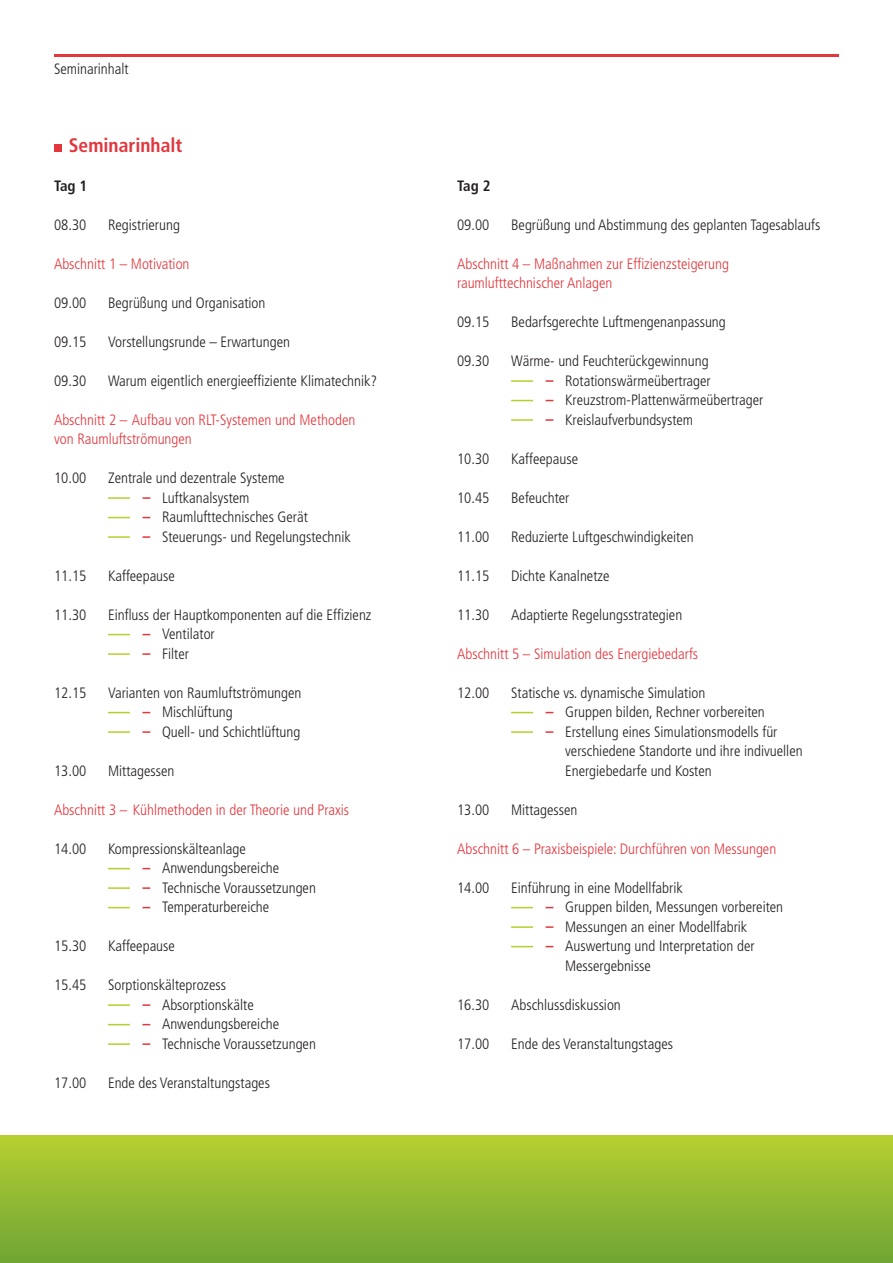
<style>
.page{position:relative;width:893px;height:1263px;background:#fff}
.page>*{position:absolute;margin:0;border:0;box-sizing:border-box;transform-origin:0 0}
.t1{font:700 condensed 19.5px "Frutiger LT";color:#e1373d}
.t2{font:300 condensed 15px/19.5px "Frutiger LT";color:#231f20}
.t3{font:300 condensed 15px/19.5px "Frutiger LT";color:#e1373d}
.t4{font:700 condensed 15px "Frutiger LT";letter-spacing:-.035em;color:#231f20}
</style>
<div class="page">
<div style="left:54px;top:144px;width:8px;height:8px;background:#e1373d"></div>
<hr style="left:108px;top:497px;width:22px;height:2px;background:#b6cf2f">
<svg style="left:143px;top:497px;width:7px;height:2px"></svg>
<svg style="left:108px;top:517px;width:22px;height:1px"></svg>
<hr style="left:108px;top:536px;width:22px;height:2px;background:#b6cf2f">
<svg style="left:143px;top:536px;width:7px;height:2px"></svg>
<svg style="left:108px;top:634px;width:22px;height:1px"></svg>
<hr style="left:108px;top:653px;width:22px;height:2px;background:#b6cf2f">
<svg style="left:143px;top:653px;width:7px;height:2px"></svg>
<svg style="left:108px;top:712px;width:22px;height:1px"></svg>
<hr style="left:108px;top:731px;width:22px;height:2px;background:#b6cf2f">
<svg style="left:143px;top:731px;width:7px;height:2px"></svg>
<svg style="left:108px;top:868px;width:22px;height:1px"></svg>
<hr style="left:108px;top:887px;width:22px;height:2px;background:#b6cf2f">
<svg style="left:143px;top:887px;width:7px;height:2px"></svg>
<svg style="left:108px;top:907px;width:22px;height:1px"></svg>
<hr style="left:108px;top:1004px;width:22px;height:2px;background:#b6cf2f">
<svg style="left:143px;top:1004px;width:7px;height:2px"></svg>
<svg style="left:108px;top:1024px;width:22px;height:1px"></svg>
<hr style="left:108px;top:1043px;width:22px;height:2px;background:#b6cf2f">
<svg style="left:143px;top:1043px;width:7px;height:2px"></svg>
<hr style="left:54px;top:54px;width:785px;height:2px;background:#e1373d">
<div style="left:0;top:1135px;width:893px;height:128px;background:linear-gradient(to bottom,#b6cf31,#6fa535)"></div>
<hr style="left:511px;top:380px;width:22px;height:2px;background:#b6cf2f">
<svg style="left:546px;top:380px;width:7px;height:2px"></svg>
<svg style="left:511px;top:400px;width:22px;height:1px"></svg>
<hr style="left:511px;top:419px;width:22px;height:2px;background:#b6cf2f">
<svg style="left:546px;top:419px;width:7px;height:2px"></svg>
<svg style="left:511px;top:712px;width:22px;height:1px"></svg>
<hr style="left:511px;top:731px;width:22px;height:2px;background:#b6cf2f">
<svg style="left:546px;top:731px;width:7px;height:2px"></svg>
<svg style="left:511px;top:907px;width:22px;height:1px"></svg>
<hr style="left:511px;top:926px;width:22px;height:2px;background:#b6cf2f">
<svg style="left:546px;top:926px;width:7px;height:2px"></svg>
<svg style="left:511px;top:946px;width:22px;height:1px"></svg>
<p class="t2" style="left:54px;top:59px;width:76px">Seminarinhalt</p>
<h1 class="t1" style="left:69px;top:133px;width:115px">Seminarinhalt</h1>
<p class="t4" style="left:54px;top:176px;width:35px">Tag 1</p>
<p class="t2" style="left:54px;top:215px;width:34px">08.30</p>
<p class="t2" style="left:108px;top:215px;width:73px">Registrierung</p>
<p class="t3" style="left:54px;top:254px;width:137px">Abschnitt 1 – Motivation</p>
<p class="t2" style="left:54px;top:293px;width:34px">09.00</p>
<p class="t2" style="left:108px;top:293px;width:159px">Begrüßung und Organisation</p>
<p class="t2" style="left:54px;top:332px;width:34px">09.15</p>
<p class="t2" style="left:108px;top:332px;width:183px">Vorstellungsrunde – Erwartungen</p>
<p class="t2" style="left:54px;top:371px;width:34px">09.30</p>
<p class="t2" style="left:108px;top:371px;width:271px">Warum eigentlich energieeffiziente Klimatechnik?</p>
<p class="t3" style="left:54px;top:410px;width:303px">Abschnitt 2 – Aufbau von RLT-Systemen und Methoden von Raumluftströmungen</p>
<p class="t2" style="left:54px;top:468px;width:34px">10.00</p>
<p class="t2" style="left:162px;top:468px;width:190px;text-indent:-54px">Zentrale und dezentrale Systeme<br>Luftkanalsystem<br>Raumlufttechnisches Gerät<br>Steuerungs- und Regelungstechnik</p>
<p class="t2" style="left:54px;top:566px;width:34px">11.15</p>
<p class="t2" style="left:108px;top:566px;width:68px">Kaffeepause</p>
<p class="t2" style="left:54px;top:605px;width:34px">11.30</p>
<p class="t2" style="left:162px;top:605px;width:211px;text-indent:-54px">Einfluss der Hauptkomponenten auf die Effizienz<br>Ventilator<br>Filter</p>
<p class="t2" style="left:54px;top:683px;width:34px">12.15</p>
<p class="t2" style="left:162px;top:683px;width:141px;text-indent:-54px">Varianten von Raumluftströmungen<br>Mischlüftung<br>Quell- und Schichtlüftung</p>
<p class="t2" style="left:54px;top:761px;width:34px">13.00</p>
<p class="t2" style="left:108px;top:761px;width:68px">Mittagessen</p>
<p class="t3" style="left:54px;top:800px;width:297px">Abschnitt 3 – Kühlmethoden in der Theorie und Praxis</p>
<p class="t2" style="left:54px;top:839px;width:34px">14.00</p>
<p class="t2" style="left:162px;top:839px;width:155px;text-indent:-54px">Kompressionskälteanlage<br>Anwendungsbereiche<br>Technische Voraussetzungen<br>Temperaturbereiche</p>
<p class="t2" style="left:54px;top:936px;width:34px">15.30</p>
<p class="t2" style="left:108px;top:936px;width:68px">Kaffeepause</p>
<p class="t2" style="left:54px;top:975px;width:34px">15.45</p>
<p class="t2" style="left:162px;top:975px;width:155px;text-indent:-54px">Sorptionskälteprozess<br>Absorptionskälte<br>Anwendungsbereiche<br>Technische Voraussetzungen</p>
<p class="t2" style="left:54px;top:1073px;width:34px">17.00</p>
<p class="t2" style="left:108px;top:1073px;width:163px">Ende des Veranstaltungstages</p>
<p class="t4" style="left:457px;top:176px;width:35px">Tag 2</p>
<p class="t2" style="left:457px;top:215px;width:34px">09.00</p>
<p class="t2" style="left:511px;top:215px;width:311px">Begrüßung und Abstimmung des geplanten Tagesablaufs</p>
<p class="t3" style="left:457px;top:254px;width:273px">Abschnitt 4 – Maßnahmen zur Effizienzsteigerung raumlufttechnischer Anlagen</p>
<p class="t2" style="left:457px;top:312px;width:34px">09.15</p>
<p class="t2" style="left:511px;top:312px;width:216px">Bedarfsgerechte Luftmengenanpassung</p>
<p class="t2" style="left:457px;top:351px;width:34px">09.30</p>
<p class="t2" style="left:565px;top:351px;width:200px;text-indent:-54px">Wärme- und Feuchterückgewinnung<br>Rotationswärmeübertrager<br>Kreuzstrom-Plattenwärmeübertrager<br>Kreislaufverbundsystem</p>
<p class="t2" style="left:457px;top:449px;width:34px">10.30</p>
<p class="t2" style="left:511px;top:449px;width:68px">Kaffeepause</p>
<p class="t2" style="left:457px;top:488px;width:34px">10.45</p>
<p class="t2" style="left:511px;top:488px;width:60px">Befeuchter</p>
<p class="t2" style="left:457px;top:527px;width:34px">11.00</p>
<p class="t2" style="left:511px;top:527px;width:184px">Reduzierte Luftgeschwindigkeiten</p>
<p class="t2" style="left:457px;top:566px;width:34px">11.15</p>
<p class="t2" style="left:511px;top:566px;width:100px">Dichte Kanalnetze</p>
<p class="t2" style="left:457px;top:605px;width:34px">11.30</p>
<p class="t2" style="left:511px;top:605px;width:173px">Adaptierte Regelungsstrategien</p>
<p class="t3" style="left:457px;top:644px;width:243px">Abschnitt 5 – Simulation des Energiebedarfs</p>
<p class="t2" style="left:457px;top:683px;width:34px">12.00</p>
<p class="t2" style="left:565px;top:683px;width:239px;text-indent:-54px">Statische vs. dynamische Simulation<br>Gruppen bilden, Rechner vorbereiten Erstellung eines Simulationsmodells für verschiedene Standorte und ihre indivuellen Energiebedarfe und Kosten</p>
<p class="t2" style="left:457px;top:800px;width:34px">13.00</p>
<p class="t2" style="left:511px;top:800px;width:68px">Mittagessen</p>
<p class="t3" style="left:457px;top:839px;width:321px">Abschnitt 6 – Praxisbeispiele: Durchführen von Messungen</p>
<p class="t2" style="left:457px;top:878px;width:34px">14.00</p>
<p class="t2" style="left:565px;top:878px;width:220px;text-indent:-54px">Einführung in eine Modellfabrik<br>Gruppen bilden, Messungen vorbereiten<br>Messungen an einer Modellfabrik<br>Auswertung und Interpretation der<br>Messergebnisse</p>
<p class="t2" style="left:457px;top:995px;width:34px">16.30</p>
<p class="t2" style="left:511px;top:995px;width:111px">Abschlussdiskussion</p>
<p class="t2" style="left:457px;top:1034px;width:34px">17.00</p>
<p class="t2" style="left:511px;top:1034px;width:163px">Ende des Veranstaltungstages</p>
</div>
